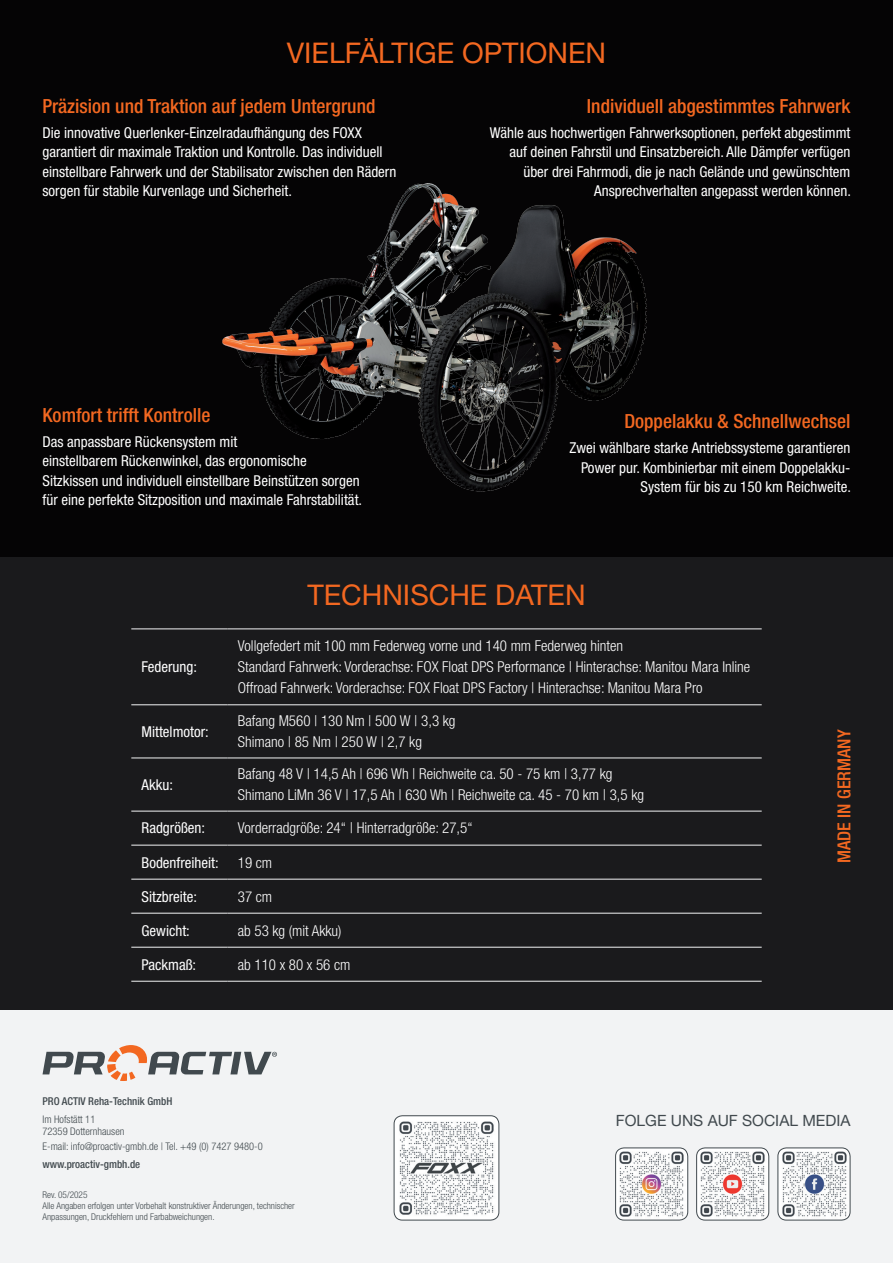
<style>
.page{position:relative;width:893px;height:1263px;background:#fff}
.page>*{position:absolute;margin:0;border:0;box-sizing:border-box;transform-origin:0 0}
.t1{font:28.5px "Helvetica Neue LT Std";color:#f36821}
.t2{font:500 condensed 19.5px "Helvetica Neue LT Std";color:#f36821}
.t3{font:500 condensed 18px "Helvetica Neue LT Std";color:#f36821}
.t4{font:15.6px "Helvetica Neue LT Std";color:#41494e}
.t5{font:condensed 15px/19.5px "Helvetica Neue LT Std";color:#fff}
.t6{font:300 condensed 15px/21px "Helvetica Neue LT Std";color:#fff}
.t7{font:500 condensed 10.8px "Helvetica Neue LT Std";color:#41494e}
.t8{font:300 condensed 10.5px/12px "Helvetica Neue LT Std";color:#41494e}
.t9{font:300 condensed 9.3px/11.1px "Helvetica Neue LT Std";color:#41494e}
</style>
<div class="page">
<div style="left:0;top:0;width:893px;height:557px;background:#050405"></div>
<div style="left:0;top:1009px;width:893px;height:254px;background:#f2f3f4"></div>
<div style="left:0;top:557px;width:893px;height:452px;background:#1a1a1c"></div>
<img style="left:222px;top:184px;width:424px;height:307px">
<img style="left:779px;top:1149px;width:70px;height:70px">
<div style="left:777px;top:1147px;width:73px;height:73px;border:1px solid #41494e;border-radius:9px"></div>
<img style="left:617px;top:1149px;width:70px;height:70px">
<div style="left:615px;top:1147px;width:73px;height:73px;border:1px solid #41494e;border-radius:9px"></div>
<img style="left:698px;top:1149px;width:70px;height:70px">
<div style="left:696px;top:1147px;width:73px;height:73px;border:1px solid #41494e;border-radius:9px"></div>
<hr style="left:131px;top:629px;width:97px;height:1px;background:#f2f3f4">
<hr style="left:228px;top:629px;width:534px;height:1px;background:#f2f3f4">
<hr style="left:131px;top:704px;width:97px;height:1px;background:#f2f3f4">
<hr style="left:228px;top:704px;width:534px;height:1px;background:#f2f3f4">
<hr style="left:131px;top:758px;width:97px;height:1px;background:#f2f3f4">
<hr style="left:228px;top:758px;width:534px;height:1px;background:#f2f3f4">
<hr style="left:131px;top:811px;width:97px;height:1px;background:#f2f3f4">
<hr style="left:228px;top:811px;width:534px;height:1px;background:#f2f3f4">
<hr style="left:131px;top:845px;width:97px;height:1px;background:#f2f3f4">
<hr style="left:228px;top:845px;width:534px;height:1px;background:#f2f3f4">
<hr style="left:131px;top:879px;width:97px;height:1px;background:#f2f3f4">
<hr style="left:228px;top:879px;width:534px;height:1px;background:#f2f3f4">
<hr style="left:131px;top:913px;width:97px;height:1px;background:#f2f3f4">
<hr style="left:228px;top:913px;width:534px;height:1px;background:#f2f3f4">
<hr style="left:131px;top:947px;width:97px;height:1px;background:#f2f3f4">
<hr style="left:228px;top:947px;width:534px;height:1px;background:#f2f3f4">
<hr style="left:131px;top:981px;width:97px;height:1px;background:#f2f3f4">
<hr style="left:228px;top:981px;width:534px;height:1px;background:#f2f3f4">
<svg style="left:43px;top:1045px;width:234px;height:36px"></svg>
<div style="left:394px;top:1116px;width:105px;height:104px;background:#fff;border-radius:8px"></div>
<img style="left:399px;top:1121px;width:97px;height:97px">
<div style="left:394px;top:1115px;width:105px;height:105px;border:1px solid #41494e;border-radius:8px"></div>
<h1 class="t1" style="left:287px;top:36px;width:321px">VIELFÄLTIGE OPTIONEN</h1>
<h2 class="t2" style="left:43px;top:94px;width:334px">Präzision und Traktion auf jedem Untergrund</h2>
<p class="t5" style="left:43px;top:123px;width:355px">Die innovative Querlenker-Einzelradaufhängung des FOXX garantiert dir maximale Traktion und Kontrolle. Das individuell einstellbare Fahrwerk und der Stabilisator zwischen den Rädern sorgen für stabile Kurvenlage und Sicherheit.</p>
<h2 class="t2" style="left:43px;top:403px;width:169px">Komfort trifft Kontrolle</h2>
<p class="t5" style="left:43px;top:432px;width:321px">Das anpassbare Rückensystem mit<br>einstellbarem Rückenwinkel, das ergonomische Sitzkissen und individuell einstellbare Beinstützen sorgen für eine perfekte Sitzposition und maximale Fahrstabilität.</p>
<h2 class="t2" style="left:587px;top:94px;width:265px">Individuell abgestimmtes Fahrwerk</h2>
<p class="t5" style="left:490px;top:123px;width:363px;text-align:right">Wähle aus hochwertigen Fahrwerksoptionen, perfekt abgestimmt auf deinen Fahrstil und Einsatzbereich. Alle Dämpfer verfügen über drei Fahrmodi, die je nach Gelände und gewünschtem Ansprechverhalten angepasst werden können.</p>
<h2 class="t2" style="left:624px;top:410px;width:228px">Doppelakku &amp; Schnellwechsel</h2>
<p class="t5" style="left:569px;top:438px;width:283px;text-align:right">Zwei wählbare starke Antriebssysteme garantieren<br>Power pur. Kombinierbar mit einem Doppelakku-<br>System für bis zu 150 km Reichweite.</p>
<p class="t5" style="left:142px;top:657px;width:57px">Federung:</p>
<h1 class="t1" style="left:307px;top:578px;width:280px">TECHNISCHE DATEN</h1>
<p class="t6" style="left:238px;top:635px;width:514px">Vollgefedert mit 100 mm Federweg vorne und 140 mm Federweg hinten<br>Standard Fahrwerk: Vorderachse: FOX Float DPS Performance | Hinterachse: Manitou Mara Inline<br>Offroad Fahrwerk: Vorderachse: FOX Float DPS Factory | Hinterachse: Manitou Mara Pro</p>
<p class="t5" style="left:142px;top:721px;width:69px">Mittelmotor:</p>
<p class="t6" style="left:238px;top:710px;width:219px">Bafang M560 | 130 Nm | 500 W | 3,3 kg<br>Shimano | 85 Nm | 250 W | 2,7 kg</p>
<p class="t5" style="left:142px;top:775px;width:33px">Akku:</p>
<p class="t6" style="left:238px;top:763px;width:408px">Bafang 48 V | 14,5 Ah | 696 Wh | Reichweite ca. 50 - 75 km | 3,77 kg<br>Shimano LiMn 36 V | 17,5 Ah | 630 Wh | Reichweite ca. 45 - 70 km | 3,5 kg</p>
<p class="t5" style="left:142px;top:818px;width:65px">Radgrößen:</p>
<p class="t6" style="left:238px;top:817px;width:236px">Vorderradgröße: 24“ | Hinterradgröße: 27,5“</p>
<p class="t5" style="left:142px;top:852px;width:79px">Bodenfreiheit:</p>
<p class="t6" style="left:238px;top:851px;width:36px">19 cm</p>
<p class="t5" style="left:142px;top:886px;width:57px">Sitzbreite:</p>
<p class="t6" style="left:238px;top:886px;width:36px">37 cm</p>
<p class="t5" style="left:142px;top:920px;width:50px">Gewicht:</p>
<p class="t6" style="left:238px;top:920px;width:105px">ab 53 kg (mit Akku)</p>
<p class="t5" style="left:142px;top:954px;width:56px">Packmaß:</p>
<p class="t6" style="left:238px;top:954px;width:114px">ab 110 x 80 x 56 cm</p>
<p class="t3" style="left:833px;top:863px;width:135px;rotate:-90deg">MADE IN GERMANY</p>
<p class="t7" style="left:43px;top:1095px;width:131px">PRO ACTIV Reha-Technik GmbH</p>
<p class="t8" style="left:43px;top:1113px;width:83px">Im Hofstätt 11<br>72359 Dotternhausen</p>
<p class="t8" style="left:43px;top:1140px;width:222px">E-mail: info@proactiv-gmbh.de | Tel. +49 (0) 7427 9480-0</p>
<p class="t7" style="left:43px;top:1158px;width:99px">www.proactiv-gmbh.de</p>
<p class="t9" style="left:43px;top:1189px;width:254px">Rev. 05/2025<br>Alle Angaben erfolgen unter Vorbehalt konstruktiver Änderungen, technischer<br>Anpassungen, Druckfehlern und Farbabweichungen.</p>
<p class="t4" style="left:616px;top:1111px;width:236px">FOLGE UNS AUF SOCIAL MEDIA</p>
</div>
